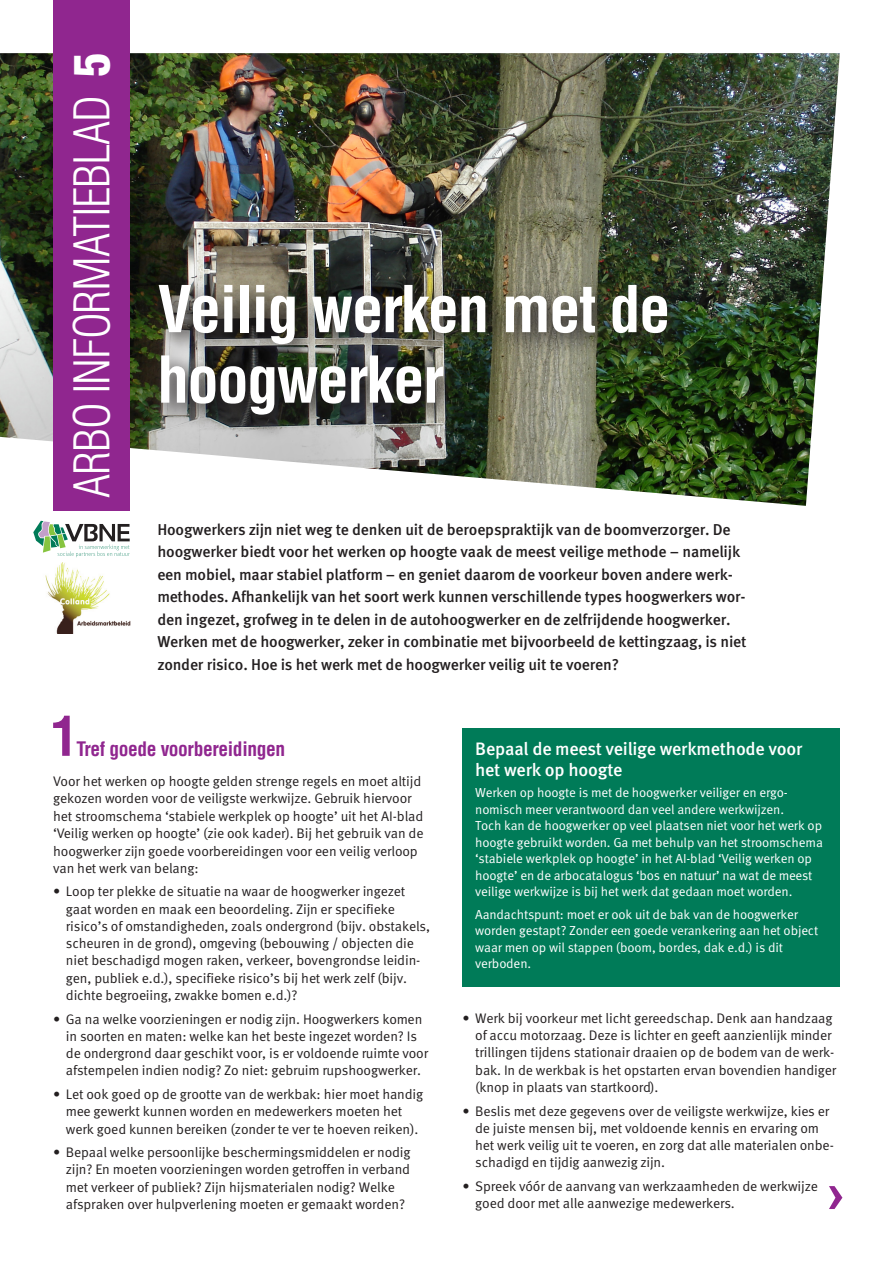
<style>
.page{position:relative;width:893px;height:1263px;background:#fff}
.page>*{position:absolute;margin:0;border:0;box-sizing:border-box;transform-origin:0 0}
.hoofdstukkop{font:700 condensed 63px/70.5px "Helvetica";letter-spacing:-.025em;color:#fff}
.paragraafkop{font:700 condensed 53.55px "Helvetica";color:#90268f}
.tussenkop{font:700 51.45px "Arial";color:#90268f}
.hoofdstukkop-2{font:300 condensed 48px "Helvetica";letter-spacing:-.025em;color:#fff}
.paragraafkop-2{font:700 condensed 19.5px "Helvetica";letter-spacing:-.02em;color:#90268f}
.tussenkop-2{font:500 18px/21.6px "FF Meta Pro";letter-spacing:-.01em;color:#fff}
.introstukjes{font:500 15.75px/22.5px "FF Meta Pro";letter-spacing:-.01em;color:#231f20}
.brood{font:13.8px/17.2px "FF Meta Pro";letter-spacing:-.01em;color:#231f20}
.kader_wit{font:13.2px/16.5px "FF Meta Pro";letter-spacing:-.01em;color:#fff}
.s1{font-weight:900}
</style>
<div class="page">
<svg style="left:33px;top:521px;width:97px;height:36px"></svg>
<img style="left:0;top:53px;width:840px;height:453px">
<img style="left:148px;top:275px;width:545px;height:165px">
<div style="left:462px;top:728px;width:378px;height:258px;background:#007b58"></div>
<div style="left:53px;top:0;width:77px;height:510px;background:#90268f"></div>
<img style="left:45px;top:563px;width:86px;height:71px">
<p class="hoofdstukkop-2" style="left:62px;top:497px;width:446px;rotate:-90deg">ARBO INFORMATIEBLAD <span class="s1">5</span></p>
<p class="hoofdstukkop" style="left:157px;top:274px;width:515px">Veilig werken met de hoogwerker</p>
<p class="introstukjes" style="left:157px;top:517px;width:591px">Hoogwerkers zijn niet weg te denken uit de beroepspraktijk van de boomverzorger. De hoogwerker biedt voor het werken op hoogte vaak de meest veilige methode – namelijk een mobiel, maar stabiel platform – en geniet daarom de voorkeur boven andere werk&shy;methodes. Afhankelijk van het soort werk kunnen verschillende types hoogwerkers wor&shy;den ingezet, grofweg in te delen in de autohoogwerker en de zelfrijdende hoogwerker.<br>Werken met de hoogwerker, zeker in combinatie met bijvoorbeeld de kettingzaag, is niet zonder risico. Hoe is het werk met de hoogwerker veilig uit te voeren?</p>
<p class="paragraafkop" style="left:51px;top:703px;width:28px">1</p>
<p class="paragraafkop-2" style="left:76px;top:736px;width:210px">Tref goede voorbereidingen</p>
<p class="brood" style="left:53px;top:771px;width:372px">Voor het werken op hoogte gelden strenge regels en moet altijd gekozen worden voor de veiligste werkwijze. Gebruik hiervoor het stroomschema ‘stabiele werkplek op hoogte’ uit het AI-blad ‘Veilig werken op hoogte’ (zie ook kader). Bij het gebruik van de hoogwerker zijn goede voorbereidingen voor een veilig verloop van het werk van belang:</p>
<p class="brood" style="left:66px;top:882px;width:366px;text-indent:-13px">• Loop ter plekke de situatie na waar de hoogwerker ingezet gaat worden en maak een beoordeling. Zijn er specifieke risico’s of omstandigheden, zoals ondergrond (bijv. obstakels, scheuren in de grond), omgeving (bebouwing / objecten die niet beschadigd mogen raken, verkeer, bovengrondse leidin&shy;gen, publiek e.d.), specifieke risico’s bij het werk zelf (bijv. dichte begroeiing, zwakke bomen e.d.)?</p>
<p class="brood" style="left:66px;top:1009px;width:364px;text-indent:-13px">• Ga na welke voorzieningen er nodig zijn. Hoogwerkers komen in soorten en maten: welke kan het beste ingezet worden? Is de ondergrond daar geschikt voor, is er voldoende ruimte voor afstempelen indien nodig? Zo niet: gebruim rupshoogwerker.</p>
<p class="brood" style="left:66px;top:1085px;width:359px;text-indent:-13px">• Let ook goed op de grootte van de werkbak: hier moet handig mee gewerkt kunnen worden en medewerkers moeten het werk goed kunnen bereiken (zonder te ver te hoeven reiken).</p>
<p class="brood" style="left:66px;top:1143px;width:346px;text-indent:-13px">• Bepaal welke persoonlijke beschermingsmiddelen er nodig zijn? En moeten voorzieningen worden getroffen in verband met verkeer of publiek? Zijn hijsmaterialen nodig? Welke afspraken over hulpverlening moeten er gemaakt worden?</p>
<p class="tussenkop-2" style="left:475px;top:736px;width:329px">Bepaal de meest veilige werkmethode voor het werk op hoogte</p>
<p class="kader_wit" style="left:475px;top:783px;width:349px">Werken op hoogte is met de hoogwerker veiliger en ergo&shy;nomisch meer verantwoord dan veel andere werkwijzen.<br>Toch kan de hoogwerker op veel plaatsen niet voor het werk op hoogte gebruikt worden. Ga met behulp van het stroomschema ‘stabiele werkplek op hoogte’ in het AI-blad ‘Veilig werken op hoogte’ en de arbocatalogus ‘bos en natuur’ na wat de meest veilige werkwijze is bij het werk dat gedaan moet worden.</p>
<p class="kader_wit" style="left:475px;top:905px;width:344px">Aandachtspunt: moet er ook uit de bak van de hoogwerker worden gestapt? Zonder een goede verankering aan het object waar men op wil stappen (boom, bordes, dak e.d.) is dit verboden.</p>
<p class="brood" style="left:475px;top:1009px;width:363px;text-indent:-13px">• Werk bij voorkeur met licht gereedschap. Denk aan handzaag of accu motorzaag. Deze is lichter en geeft aanzienlijk minder trillingen tijdens stationair draaien op de bodem van de werk&shy;bak. In de werkbak is het opstarten ervan bovendien handiger (knop in plaats van startkoord).</p>
<p class="brood" style="left:475px;top:1101px;width:360px;text-indent:-13px">• Beslis met deze gegevens over de veiligste werkwijze, kies er de juiste mensen bij, met voldoende kennis en ervaring om het werk veilig uit te voeren, en zorg dat alle materialen onbe&shy;schadigd en tijdig aanwezig zijn.</p>
<p class="brood" style="left:475px;top:1177px;width:344px;text-indent:-13px">• Spreek vóór de aanvang van werkzaamheden de werkwijze goed door met alle aanwezige medewerkers.</p>
<p class="tussenkop" style="left:827px;top:1159px;width:19px">›</p>
</div>
